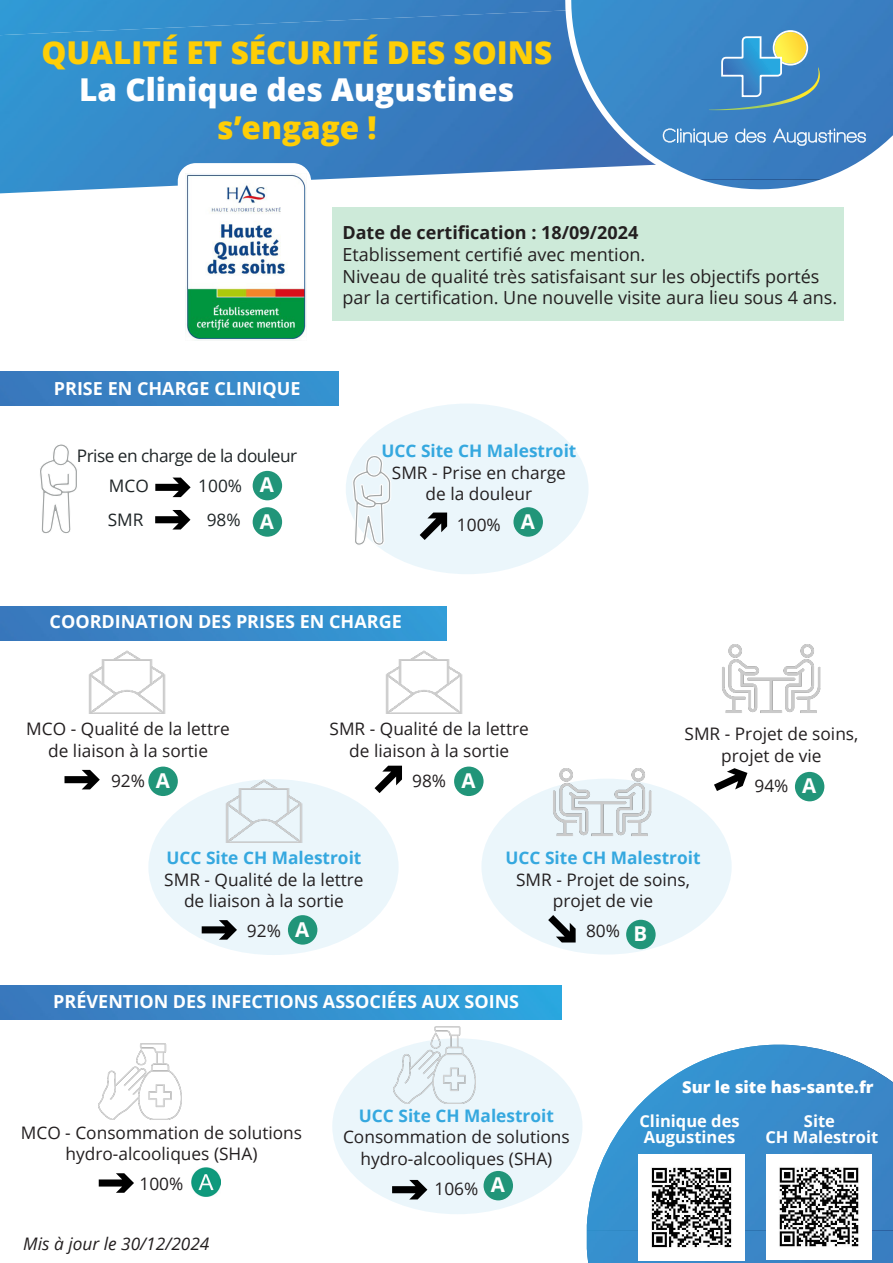
<style>
.page{position:relative;width:893px;height:1263px;background:#fff}
.page>*{position:absolute;margin:0;border:0;box-sizing:border-box;transform-origin:0 0}
.t1{font:800 31.5px "Open Sans";color:#fece06}
.t2{font:800 31.5px "Open Sans";color:#fff}
.t3{font:700 20.55px "Open Sans";color:#fff}
.t4{font:18px/21.6px "Open Sans";color:#231f20}
.Text_Bold_3{font:700 18px "Open Sans";color:#fff}
.t5{font:700 18px "Open Sans";color:#231f20}
.t6{font:17.25px "Open Sans";color:#231f20}
.t7{font:700 17.25px "Open Sans";color:#35a8df}
.t8{font:17.25px "Open Sans";letter-spacing:-.03em;color:#1f2527}
.t9{font:italic 17.25px "Open Sans";color:#231f20}
.t10{font:700 16.5px "Open Sans";color:#fff}
.t11{font:800 16.5px "Open Sans";color:#fff}
</style>
<div class="page">
<img style="left:587px;top:1045px;width:306px;height:218px">
<div style="left:332px;top:1038px;width:250px;height:176px;background:#ebf6fb;border-radius:50%"></div>
<div style="left:346px;top:403px;width:243px;height:171px;background:#ebf6fb;border-radius:50%"></div>
<div style="left:332px;top:207px;width:511px;height:113px;background:#cdead9"></div>
<img style="left:0;top:0;width:546px;height:3px">
<img style="left:0;top:3px;width:546px;height:171px">
<img style="left:0;top:174px;width:443px;height:19px">
<svg style="left:546px;top:0;width:347px;height:215px"></svg>
<svg style="left:663px;top:128px;width:65px;height:18px"></svg>
<svg style="left:735px;top:129px;width:31px;height:14px"></svg>
<svg style="left:773px;top:128px;width:93px;height:18px;background:#6799cd"></svg>
<svg style="left:721px;top:30px;width:87px;height:37px;background:#7caeaf"></svg>
<img style="left:709px;top:67px;width:111px;height:43px">
<img style="left:393px;top:1027px;width:83px;height:76px">
<svg style="left:392px;top:1180px;width:35px;height:19px"></svg>
<img style="left:0;top:372px;width:339px;height:34px">
<img style="left:0;top:606px;width:446px;height:34px">
<img style="left:0;top:985px;width:561px;height:34px">
<svg style="left:40px;top:444px;width:37px;height:90px"></svg>
<svg style="left:420px;top:512px;width:27px;height:28px"></svg>
<img style="left:99px;top:1044px;width:82px;height:76px">
<img style="left:192px;top:1167px;width:29px;height:29px">
<svg style="left:99px;top:1173px;width:35px;height:20px"></svg>
<img style="left:638px;top:1154px;width:106px;height:106px">
<img style="left:766px;top:1154px;width:106px;height:106px">
<svg style="left:155px;top:478px;width:36px;height:19px"></svg>
<svg style="left:155px;top:510px;width:35px;height:19px"></svg>
<svg style="left:351px;top:455px;width:41px;height:101px"></svg>
<div style="left:481px;top:779px;width:251px;height:175px;background:#ebf6fb;border-radius:50%"></div>
<div style="left:148px;top:779px;width:251px;height:176px;background:#ebf6fb;border-radius:50%"></div>
<img style="left:88px;top:650px;width:78px;height:63px">
<img style="left:386px;top:650px;width:77px;height:63px">
<img style="left:722px;top:645px;width:99px;height:68px">
<svg style="left:65px;top:770px;width:35px;height:19px"></svg>
<svg style="left:375px;top:766px;width:27px;height:27px"></svg>
<svg style="left:714px;top:768px;width:33px;height:23px"></svg>
<img style="left:226px;top:779px;width:87px;height:63px">
<img style="left:549px;top:768px;width:125px;height:68px">
<svg style="left:202px;top:920px;width:35px;height:20px"></svg>
<svg style="left:548px;top:915px;width:28px;height:27px"></svg>
<div style="left:253px;top:471px;width:29px;height:29px;background:#219579;border-radius:50%"></div>
<div style="left:253px;top:507px;width:29px;height:30px;background:#219579;border-radius:50%"></div>
<div style="left:288px;top:915px;width:29px;height:30px;background:#219579;border-radius:50%"></div>
<div style="left:484px;top:1171px;width:29px;height:29px;background:#219579;border-radius:50%"></div>
<div style="left:513px;top:507px;width:30px;height:30px;background:#219579;border-radius:50%"></div>
<div style="left:454px;top:766px;width:30px;height:30px;background:#219579;border-radius:50%"></div>
<div style="left:148px;top:766px;width:30px;height:30px;background:#219579;border-radius:50%"></div>
<div style="left:795px;top:772px;width:29px;height:29px;background:#219579;border-radius:50%"></div>
<div style="left:178px;top:163px;width:133px;height:84px;background:#fff;border-radius:18px"></div>
<img style="left:185px;top:174px;width:121px;height:167px">
<div style="left:626px;top:920px;width:30px;height:29px;background:#219579;border-radius:50%"></div>
<div style="left:178px;top:100px;width:52px;height:38px;background:#3888c7"></div>
<p class="t1" style="left:41px;top:28px;width:512px">QUALITÉ ET SÉCURITÉ DES SOINS</p>
<p class="t2" style="left:79px;top:66px;width:437px">La Clinique des Augustines</p>
<p class="t1" style="left:217px;top:104px;width:161px">s’engage !</p>
<p class="Text_Bold_3" style="left:54px;top:376px;width:248px">PRISE EN CHARGE CLINIQUE</p>
<p class="t8" style="left:77px;top:443px;width:222px">Prise en charge de la douleur</p>
<p class="t8" style="left:109px;top:473px;width:41px">MCO</p>
<p class="t8" style="left:198px;top:473px;width:45px">100%</p>
<p class="t8" style="left:108px;top:508px;width:37px">SMR</p>
<p class="t8" style="left:207px;top:508px;width:36px">98%</p>
<p class="t3" style="left:260px;top:470px;width:16px">A</p>
<p class="t3" style="left:260px;top:507px;width:16px">A</p>
<p class="t5" style="left:342px;top:220px;width:297px">Date de certification : 18/09/2024</p>
<p class="t4" style="left:342px;top:243px;width:304px">Etablissement certifié avec mention.</p>
<p class="t4" style="left:342px;top:265px;width:496px">Niveau de qualité très satisfaisant sur les objectifs portés par la certification. Une nouvelle visite aura lieu sous 4 ans.</p>
<p class="t7" style="left:381px;top:439px;width:197px">UCC Site CH Malestroit</p>
<p class="t6" style="left:392px;top:461px;width:176px">SMR - Prise en charge</p>
<p class="t6" style="left:426px;top:482px;width:108px">de la douleur</p>
<p class="t6" style="left:457px;top:512px;width:45px">100%</p>
<p class="t3" style="left:521px;top:507px;width:16px">A</p>
<p class="Text_Bold_3" style="left:50px;top:609px;width:354px">COORDINATION DES PRISES EN CHARGE</p>
<p class="t6" style="left:26px;top:717px;width:205px">MCO - Qualité de la lettre</p>
<p class="t6" style="left:48px;top:739px;width:161px">de liaison à la sortie</p>
<p class="t6" style="left:111px;top:768px;width:36px">92%</p>
<p class="t6" style="left:329px;top:717px;width:201px">SMR - Qualité de la lettre</p>
<p class="t6" style="left:349px;top:739px;width:161px">de liaison à la sortie</p>
<p class="t6" style="left:412px;top:768px;width:36px">98%</p>
<p class="t6" style="left:684px;top:722px;width:175px">SMR - Projet de soins,</p>
<p class="t6" style="left:721px;top:744px;width:102px">projet de vie</p>
<p class="t6" style="left:754px;top:774px;width:36px">94%</p>
<p class="t3" style="left:156px;top:766px;width:16px">A</p>
<p class="t3" style="left:461px;top:766px;width:16px">A</p>
<p class="t3" style="left:802px;top:771px;width:16px">A</p>
<p class="t7" style="left:166px;top:846px;width:197px">UCC Site CH Malestroit</p>
<p class="t6" style="left:164px;top:868px;width:201px">SMR - Qualité de la lettre</p>
<p class="t6" style="left:184px;top:889px;width:161px">de liaison à la sortie</p>
<p class="t6" style="left:247px;top:919px;width:36px">92%</p>
<p class="t3" style="left:295px;top:914px;width:16px">A</p>
<p class="t7" style="left:505px;top:846px;width:197px">UCC Site CH Malestroit</p>
<p class="t6" style="left:516px;top:868px;width:175px">SMR - Projet de soins,</p>
<p class="t6" style="left:553px;top:889px;width:102px">projet de vie</p>
<p class="t6" style="left:586px;top:919px;width:36px">80%</p>
<p class="t3" style="left:633px;top:919px;width:15px">B</p>
<p class="Text_Bold_3" style="left:53px;top:989px;width:467px">PRÉVENTION DES INFECTIONS ASSOCIÉES AUX SOINS</p>
<p class="t6" style="left:21px;top:1120px;width:283px">MCO - Consommation de solutions</p>
<p class="t6" style="left:66px;top:1142px;width:193px">hydro-alcooliques (SHA)</p>
<p class="t6" style="left:140px;top:1172px;width:45px">100%</p>
<p class="t9" style="left:23px;top:1232px;width:188px">Mis à jour le 30/12/2024</p>
<p class="t7" style="left:359px;top:1103px;width:197px">UCC Site CH Malestroit</p>
<p class="t6" style="left:343px;top:1125px;width:228px">Consommation de solutions</p>
<p class="t6" style="left:360px;top:1147px;width:193px">hydro-alcooliques (SHA)</p>
<p class="t6" style="left:434px;top:1177px;width:45px">106%</p>
<p class="t3" style="left:491px;top:1170px;width:16px">A</p>
<p class="t11" style="left:682px;top:1074px;width:193px">Sur le site has-sante.fr</p>
<p class="t10" style="left:639px;top:1109px;width:102px">Clinique des</p>
<p class="t10" style="left:804px;top:1109px;width:33px">Site</p>
<p class="t10" style="left:644px;top:1125px;width:93px">Augustines</p>
<p class="t10" style="left:765px;top:1125px;width:114px">CH Malestroit</p>
</div>
